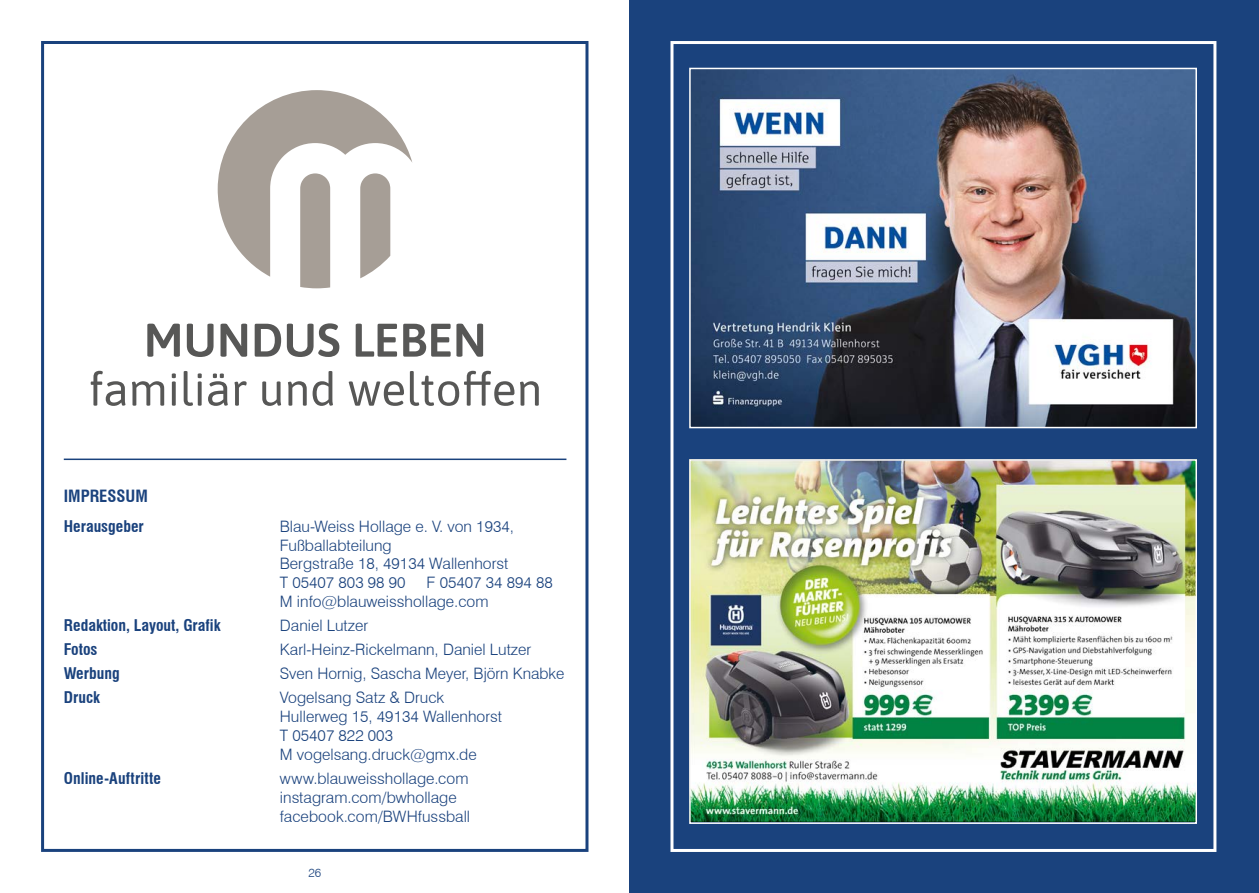
<style>
.page{position:relative;width:1259px;height:893px;background:#fff}
.page>*{position:absolute;margin:0;border:0;box-sizing:border-box;transform-origin:0 0}
.t1{font:700 condensed 16.5px "Swiss 721 BT";color:#1a427d}
.t2{font:300 15.75px/18.9px "Swiss 721 BT";color:#1a427d}
.t3{font:700 condensed 15.75px "Swiss 721 BT";color:#1a427d}
.t4{font:300 12px "Swiss 721 BT";color:#1a427d}
</style>
<div class="page">
<div style="left:629px;top:0;width:630px;height:893px;background:#1a427d"></div>
<img style="left:692px;top:71px;width:502px;height:354px">
<div style="left:689px;top:68px;width:508px;height:360px;border:2px solid #fff"></div>
<img style="left:691px;top:461px;width:504px;height:360px">
<div style="left:670px;top:41px;width:546px;height:811px;border:3px solid #fff"></div>
<div style="left:41px;top:41px;width:547px;height:811px;border:3px solid #1a427d"></div>
<hr style="left:64px;top:459px;width:502px;height:1px;background:#1a427d">
<svg style="left:218px;top:90px;width:194px;height:198px"></svg>
<svg style="left:91px;top:371px;width:448px;height:35px"></svg>
<svg style="left:147px;top:323px;width:336px;height:34px"></svg>
<p class="t1" style="left:64px;top:486px;width:85px">IMPRESSUM</p>
<p class="t3" style="left:64px;top:516px;width:82px">Herausgeber</p>
<p class="t2" style="left:280px;top:516px;width:236px">Blau-Weiss Hollage e. V. von 1934,<br>Fußballabteilung<br>Bergstraße 18, 49134 Wallenhorst<br>T 05407 803 98 90</p>
<p class="t2" style="left:280px;top:573px;width:274px;text-indent:147px">F 05407 34 894 88<br>M info@blauweisshollage.com</p>
<p class="t3" style="left:64px;top:616px;width:158px">Redaktion, Layout, Grafik</p>
<p class="t2" style="left:280px;top:616px;width:90px">Daniel Lutzer</p>
<p class="t3" style="left:64px;top:640px;width:35px">Fotos</p>
<p class="t2" style="left:280px;top:640px;width:253px">Karl-Heinz-Rickelmann, Daniel Lutzer</p>
<p class="t3" style="left:64px;top:664px;width:57px">Werbung</p>
<p class="t2" style="left:280px;top:664px;width:286px">Sven Hornig, Sascha Meyer, Björn Knabke</p>
<p class="t3" style="left:64px;top:688px;width:38px">Druck</p>
<p class="t2" style="left:280px;top:688px;width:224px">Vogelsang Satz &amp; Druck<br>Hullerweg 15, 49134 Wallenhorst<br>T 05407 822 003<br>M vogelsang.druck@gmx.de</p>
<p class="t3" style="left:64px;top:769px;width:99px">Online-Auftritte</p>
<p class="t2" style="left:280px;top:769px;width:192px">www.blauweisshollage.com instagram.com/bwhollage facebook.com/BWHfussball</p>
<p class="t4" style="left:308px;top:865px;width:14px">26</p>
</div>
